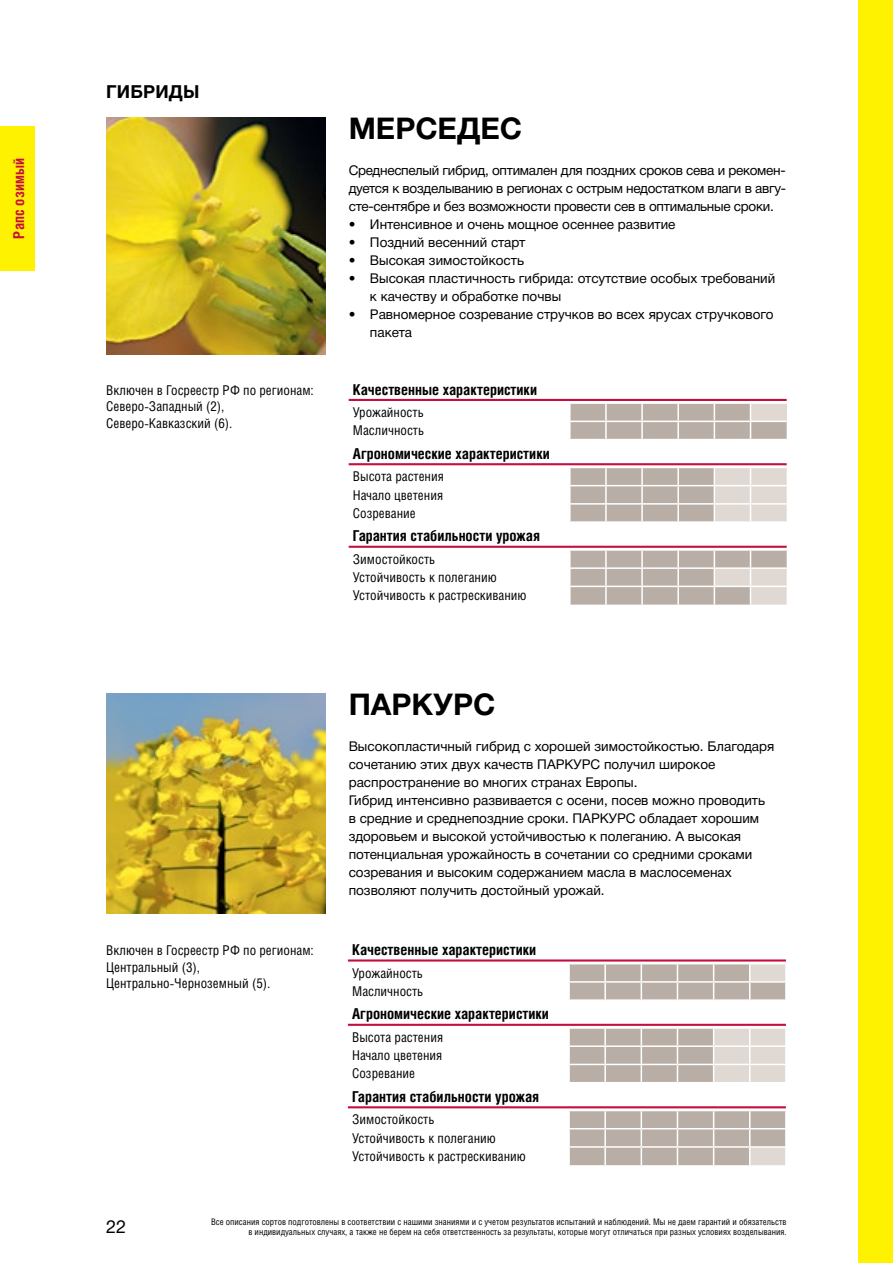
<style>
.page{position:relative;width:893px;height:1263px;background:#fff}
.page>*{position:absolute;margin:0;border:0;box-sizing:border-box;transform-origin:0 0}
.t1{font:700 30px "Helvetica Neue Cyr";color:#000}
.t2{font:700 18px "Helvetica Neue Cyr";letter-spacing:.01em;color:#000}
.t3{font:18px "Helvetica Neue Cyr";color:#000}
.t4{font:700 15px "Helios Cond C";color:#000}
.t5{font:700 15px "Helios Cond C";letter-spacing:.01em;color:#c40e3e}
.t6{font:13.5px/18px "Helvetica Neue Cyr";color:#000}
.t7{font:13.5px/18.1px "Helios Cond C";color:#000}
.t8{font:9px/10.5px "Helios Cond C";color:#000;text-align:right}
</style>
<div class="page">
<div style="left:859px;top:0;width:34px;height:1263px;background:#fff200"></div>
<img style="left:106px;top:694px;width:220px;height:219px">
<svg style="left:568px;top:961px;width:218px;height:204px"></svg>
<hr style="left:348px;top:959px;width:438px;height:2px;background:#c40e3e">
<hr style="left:348px;top:1024px;width:438px;height:2px;background:#c40e3e">
<hr style="left:348px;top:1106px;width:438px;height:2px;background:#c40e3e">
<svg style="left:569px;top:403px;width:218px;height:202px"></svg>
<hr style="left:349px;top:399px;width:438px;height:2px;background:#c40e3e">
<hr style="left:349px;top:463px;width:438px;height:2px;background:#c40e3e">
<hr style="left:349px;top:546px;width:438px;height:2px;background:#c40e3e">
<img style="left:106px;top:117px;width:220px;height:238px">
<div style="left:0;top:126px;width:34px;height:144px;background:#fff200"></div>
<p class="t5" style="left:10px;top:239px;width:83px;rotate:-90deg">Рапс озимый</p>
<h2 class="t2" style="left:106px;top:82px;width:95px">Гибриды</h2>
<p class="t7" style="left:106px;top:381px;width:209px;line-height:16.5px">Включен в Госреестр РФ по регионам:<br>Северо-Западный (2),<br>Северо-Кавказский (6).</p>
<h1 class="t1" style="left:349px;top:112px;width:175px">Мерседес</h1>
<p class="t6" style="left:349px;top:161px;width:439px;text-align:justify">Среднеспелый гибрид, оптимален для поздних сроков сева и рекомен&shy;дуется к возделыванию в регионах с острым недостатком влаги в авгу&shy;сте-сентябре и без возможности провести сев в оптимальные сроки.</p>
<p class="t6" style="left:349px;top:215px;width:328px">• Интенсивное и очень мощное осеннее развитие</p>
<p class="t6" style="left:349px;top:233px;width:178px">• Поздний весенний старт</p>
<p class="t6" style="left:349px;top:251px;width:177px">• Высокая зимостойкость</p>
<p class="t6" style="left:370px;top:269px;width:407px;text-indent:-21px">• Высокая пластичность гибрида: отсутствие особых требований к качеству и обработке почвы</p>
<p class="t6" style="left:370px;top:305px;width:405px;text-indent:-21px">• Равномерное созревание стручков во всех ярусах стручкового пакета</p>
<p class="t4" style="left:353px;top:380px;width:186px">Качественные характеристики</p>
<p class="t7" style="left:353px;top:403px;width:73px">Урожайность<br>Масличность</p>
<p class="t4" style="left:353px;top:445px;width:198px">Агрономические характеристики</p>
<p class="t7" style="left:353px;top:467px;width:92px;text-align:justify">Высота растения Начало цветения Созревание</p>
<p class="t4" style="left:353px;top:527px;width:189px">Гарантия стабильности урожая</p>
<p class="t7" style="left:353px;top:550px;width:175px">Зимостойкость<br>Устойчивость к полеганию<br>Устойчивость к растрескиванию</p>
<h1 class="t1" style="left:349px;top:688px;width:22px">ПАРКУРС</h1>
<p class="t6" style="left:349px;top:737px;width:427px">Высокопластичный гибрид с хорошей зимостойкостью. Благодаря сочетанию этих двух качеств ПАРКУРС получил широкое распространение во многих странах Европы.<br>Гибрид интенсивно развивается с осени, посев можно проводить в средние и среднепоздние сроки. ПАРКУРС обладает хорошим здоровьем и высокой устойчивостью к полеганию. А высокая потенциальная урожайность в сочетании со средними сроками созревания и высоким содержанием масла в маслосеменах позволяют получить достойный урожай.</p>
<p class="t7" style="left:106px;top:942px;width:209px;line-height:16.5px">Включен в Госреестр РФ по регионам:<br>Центральный (3),<br>Центрально-Черноземный (5).</p>
<p class="t4" style="left:352px;top:941px;width:186px">Качественные характеристики</p>
<p class="t7" style="left:352px;top:963px;width:73px">Урожайность<br>Масличность</p>
<p class="t4" style="left:352px;top:1005px;width:198px">Агрономические характеристики</p>
<p class="t7" style="left:352px;top:1028px;width:92px;text-align:justify">Высота растения Начало цветения Созревание</p>
<p class="t4" style="left:352px;top:1088px;width:189px">Гарантия стабильности урожая</p>
<p class="t7" style="left:352px;top:1110px;width:175px">Зимостойкость<br>Устойчивость к полеганию<br>Устойчивость к растрескиванию</p>
<h2 class="t3" style="left:106px;top:1217px;width:22px">22</h2>
<p class="t8" style="left:211px;top:1216px;width:577px">Все описания сортов подготовлены в соответствии с нашими знаниями и с учетом результатов испытаний и наблюдений. Мы не даем гарантий и обязательств в индивидуальных случаях, а также не берем на себя ответственность за результаты, которые могут отличаться при разных условиях возделывания.</p>
</div>
